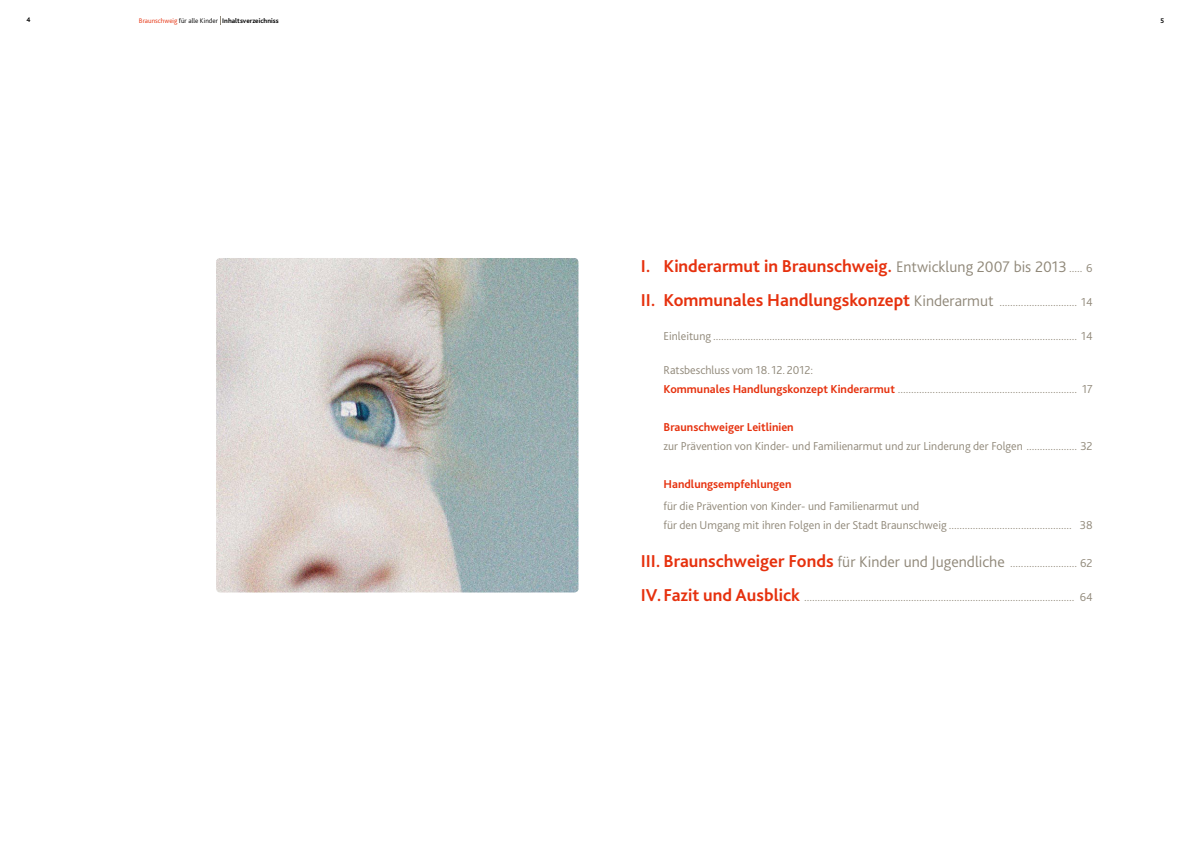
<style>
.page{position:relative;width:1191px;height:842px;background:#fff}
.page>*{position:absolute;margin:0;border:0;box-sizing:border-box;transform-origin:0 0}
.t1{font:700 18px "Bliss Pro";color:#e6310e}
.t2{font:300 12px/18.7px "Bliss Pro";color:#908879}
.t3{font:700 12px "Bliss Pro";color:#e6310e}
.t4{font:700 7px "Bliss Pro";color:#000}
.s1{font-weight:300;color:#e6310e}
.s2{font-weight:300}
.s3{font-weight:300;font-size:16px;color:#908879}
.s4{font-weight:300;font-size:12px;color:#908879}
.s5{font-weight:700;font-size:18px;color:#e6310e}
.s6{font-size:16px}
.s7{font-weight:700;color:#e6310e}
</style>
<div class="page">
<img style="left:216px;top:258px;width:362px;height:334px">
<p class="t4" style="left:26px;top:16px;width:6px">4</p>
<p class="t4" style="left:1160px;top:16px;width:5px">5</p>
<p class="t4" style="left:139px;top:16px;width:141px"><span class="s1">Braunschweig</span> <span class="s2">für alle Kinder</span> Inhaltsverzeichniss</p>
<h1 class="t1" style="left:641px;top:255px;width:453px">I. Kinderarmut in Braunschweig. <span class="s3">Entwicklung 2007 bis 2013</span> <span class="s4">..... 6</span></h1>
<p class="t2" style="left:641px;top:293px;width:453px"><span class="s5">II. Kommunales Handlungskonzept</span> <span class="s6">Kinderarmut</span> ............................. 14</p>
<p class="t2" style="left:663px;top:327px;width:430px">Einleitung ........................................................................................................................................ 14</p>
<p class="t2" style="left:663px;top:361px;width:430px">Ratsbeschluss vom 18. 12. 2012:<br><span class="s7">Kommunales Handlungskonzept Kinderarmut</span> ................................................................... 17</p>
<p class="t3" style="left:663px;top:419px;width:132px">Braunschweiger Leitlinien</p>
<p class="t2" style="left:663px;top:436px;width:430px">zur Prävention von Kinder- und Familienarmut und zur Linderung der Folgen ................... 32</p>
<p class="t3" style="left:663px;top:476px;width:130px">Handlungsempfehlungen</p>
<p class="t2" style="left:663px;top:497px;width:430px">für die Prävention von Kinder- und Familienarmut und<br>für den Umgang mit ihren Folgen in der Stadt Braunschweig .............................................. 38</p>
<p class="t2" style="left:641px;top:554px;width:453px"><span class="s5">III. Braunschweiger Fonds</span> <span class="s6">für Kinder und Jugendliche</span> ......................... 62</p>
<p class="t2" style="left:641px;top:588px;width:453px"><span class="s5">IV.Fazit und Ausblick</span> ..................................................................................................... 64</p>
</div>
